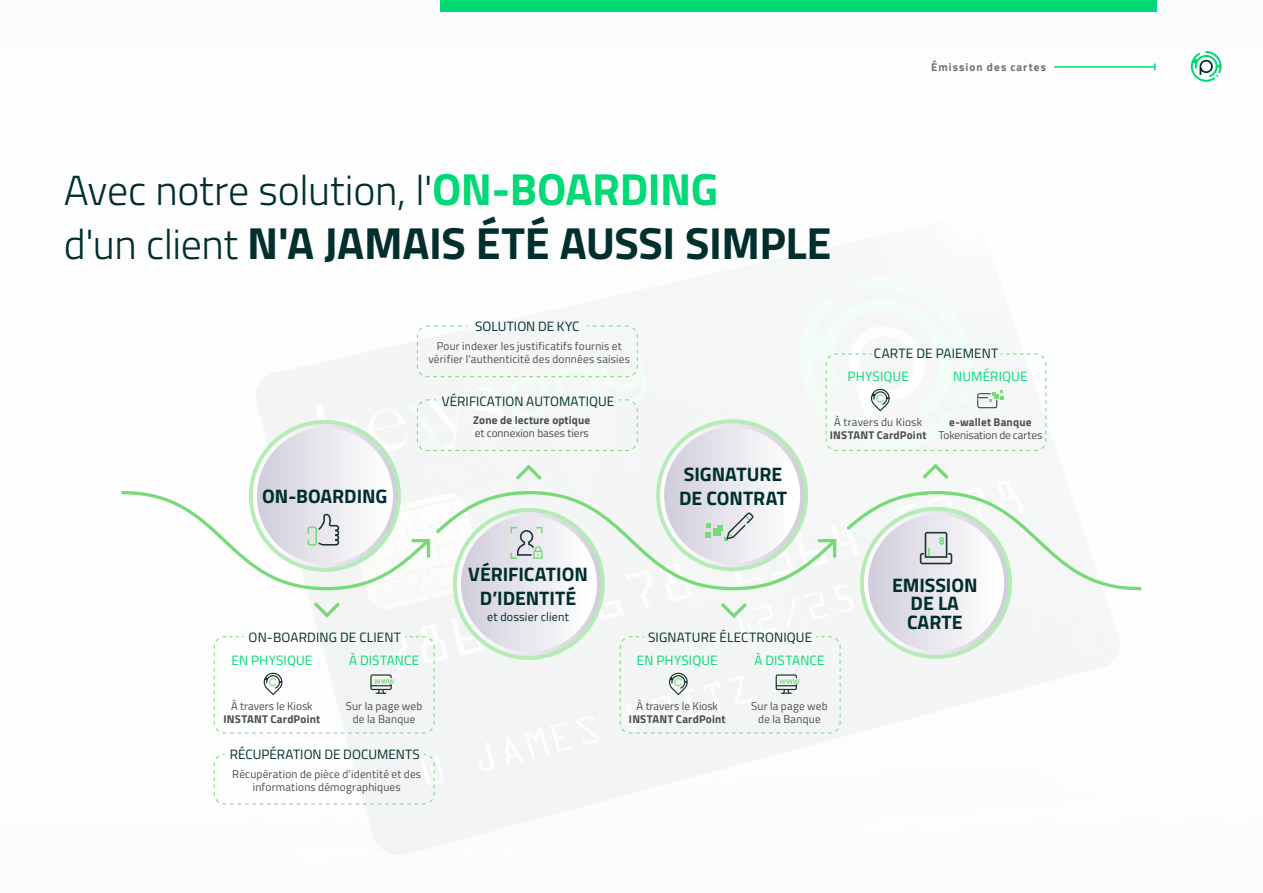
<style>
.page{position:relative;width:1263px;height:893px;background:#fff}
.page>*{position:absolute;margin:0;border:0;box-sizing:border-box;transform-origin:0 0}
.Headline-Body{font:700 45px "Titillium Web";letter-spacing:-.01em;color:#012f2d}
.Headline-Body-2{font:300 42px "Titillium Web";letter-spacing:-.01em;color:#012f2d}
.Sub_Header_15{font:700 19.5px/23.4px "Titillium Web";letter-spacing:-.005em;color:#002e2e;text-align:center}
.Sub_Header_15-2{font:13.5px "Titillium Web";letter-spacing:.005em;color:#002e2e}
.Sub_Header_15-3{font:13.5px "Titillium Web";letter-spacing:.01em;color:#00d975}
.Sub_Header_15-4{font:12px "Titillium Web";letter-spacing:.015em;color:#002e2e}
.Sub_Header_15-5{font:11.25px/13.5px "Titillium Web";letter-spacing:.015em;color:#4b4c4d;text-align:center}
.Sub_Header_15-6{font:700 11.25px/13.5px "Titillium Web";letter-spacing:.015em;color:#4b4c4d;text-align:center}
.Sub_Header_15-7{font:11.25px/13.5px "Titillium Web";letter-spacing:-.01em;color:#4b4c4d;text-align:center}
.t1{font:700 11.25px "Titillium Web";letter-spacing:.095em;color:#717275}
.s1{font-weight:700;font-size:45px;color:#00d975}
.s2{font-weight:300;font-size:42px}
.s3{font-weight:700}
.s4{font-weight:400}
</style>
<div class="page">
<img style="left:249px;top:62px;width:973px;height:793px">
<svg style="left:923px;top:463px;width:25px;height:15px"></svg>
<div style="left:860px;top:507px;width:152px;height:152px;background:#b5ebb5;border-radius:50%"></div>
<svg style="left:864px;top:511px;width:144px;height:144px"></svg>
<div style="left:868px;top:515px;width:136px;height:136px;background:linear-gradient(to right,#d1cddb,#fff);border-radius:68px"></div>
<svg style="left:516px;top:464px;width:25px;height:16px"></svg>
<div style="left:453px;top:508px;width:152px;height:152px;background:#b5ebb5;border-radius:50%"></div>
<svg style="left:457px;top:512px;width:144px;height:144px"></svg>
<div style="left:461px;top:516px;width:136px;height:136px;background:linear-gradient(to right,#d1cddb,#fff);border-radius:68px"></div>
<svg style="left:721px;top:603px;width:25px;height:15px"></svg>
<div style="left:656px;top:419px;width:152px;height:152px;background:#b5ebb5;border-radius:50%"></div>
<svg style="left:660px;top:423px;width:144px;height:144px"></svg>
<div style="left:664px;top:427px;width:136px;height:136px;background:linear-gradient(to right,#d1cddb,#fff);border-radius:68px"></div>
<svg style="left:314px;top:603px;width:26px;height:15px"></svg>
<div style="left:249px;top:420px;width:152px;height:152px;background:#b5ebb5;border-radius:50%"></div>
<svg style="left:253px;top:424px;width:144px;height:144px"></svg>
<div style="left:257px;top:428px;width:136px;height:136px;background:linear-gradient(to right,#d1cddb,#fff);border-radius:68px"></div>
<svg style="left:121px;top:491px;width:1020px;height:99px;fill:#f5f6f6"></svg>
<svg style="left:213px;top:636px;width:222px;height:98px"></svg>
<div style="left:417px;top:325px;width:221px;height:52px;background:#f4f6f6"></div>
<svg style="left:417px;top:399px;width:221px;height:52px"></svg>
<svg style="left:619px;top:636px;width:222px;height:98px"></svg>
<svg style="left:825px;top:353px;width:222px;height:98px"></svg>
<svg style="left:213px;top:753px;width:222px;height:52px"></svg>
<hr style="left:1054px;top:66px;width:101px;height:2px;background:#00d975">
<div style="left:440px;top:0;width:717px;height:12px;background:#00d975"></div>
<svg style="left:1191px;top:51px;width:30px;height:31px"></svg>
<p class="Headline-Body-2" style="left:64px;top:160px;width:656px">Avec notre solution, l'<span class="s1">ON-BOARDING</span></p>
<p class="Headline-Body" style="left:64px;top:209px;width:769px"><span class="s2">d'un client</span> N'A JAMAIS ÉTÉ AUSSI SIMPLE</p>
<p class="Sub_Header_15-2" style="left:475px;top:317px;width:106px">SOLUTION DE KYC</p>
<p class="t1" style="left:931px;top:59px;width:116px">Émission des cartes</p>
<p class="Sub_Header_15-5" style="left:428px;top:338px;width:203px">Pour indexer les justificatifs fournis et vérifier l’authenticité des données saisies</p>
<p class="Sub_Header_15-2" style="left:442px;top:391px;width:174px">VÉRIFICATION AUTOMATIQUE</p>
<p class="Sub_Header_15-5" style="left:473px;top:413px;width:119px;text-align:left"><span class="s3">Zone de lecture optique </span>et connexion bases tiers</p>
<p class="Sub_Header_15" style="left:684px;top:462px;width:100px">SIGNATURE</p>
<p class="Sub_Header_15" style="left:262px;top:483px;width:127px">ON-BOARDING</p>
<p class="Sub_Header_15" style="left:679px;top:485px;width:109px">DE CONTRAT</p>
<p class="Sub_Header_15-2" style="left:874px;top:343px;width:126px">CARTE DE PAIEMENT</p>
<p class="Sub_Header_15-3" style="left:847px;top:367px;width:63px">PHYSIQUE</p>
<p class="Sub_Header_15-3" style="left:953px;top:367px;width:76px">NUMÉRIQUE</p>
<p class="Sub_Header_15-6" style="left:830px;top:415px;width:98px"><span class="s4">À travers du Kiosk<br></span>INSTANT CardPoint</p>
<p class="Sub_Header_15-7" style="left:938px;top:415px;width:105px"><span class="s3">e-wallet Banque<br></span>Tokenisation de cartes</p>
<p class="Sub_Header_15" style="left:468px;top:562px;width:121px">VÉRIFICATION<br>D’IDENTITÉ</p>
<p class="Sub_Header_15-4" style="left:487px;top:608px;width:83px">et dossier client</p>
<p class="Sub_Header_15-2" style="left:249px;top:627px;width:154px">ON-BOARDING DE CLIENT</p>
<p class="Sub_Header_15-2" style="left:648px;top:627px;width:166px">SIGNATURE ÉLECTRONIQUE</p>
<p class="Sub_Header_15" style="left:892px;top:573px;width:87px">EMISSION</p>
<p class="Sub_Header_15" style="left:907px;top:592px;width:57px;line-height:19.5px;text-align:left">DE LA<br>CARTE</p>
<p class="Sub_Header_15-3" style="left:349px;top:651px;width:72px">À DISTANCE</p>
<p class="Sub_Header_15-3" style="left:754px;top:651px;width:72px">À DISTANCE</p>
<p class="Sub_Header_15-3" style="left:231px;top:651px;width:82px">EN PHYSIQUE</p>
<p class="Sub_Header_15-3" style="left:637px;top:651px;width:82px">EN PHYSIQUE</p>
<p class="Sub_Header_15-6" style="left:224px;top:698px;width:98px"><span class="s4">À travers le Kiosk<br></span>INSTANT CardPoint</p>
<p class="Sub_Header_15-6" style="left:629px;top:698px;width:98px"><span class="s4">À travers le Kiosk<br></span>INSTANT CardPoint</p>
<p class="Sub_Header_15-5" style="left:346px;top:698px;width:78px">Sur la page web</p>
<p class="Sub_Header_15-5" style="left:353px;top:712px;width:64px">de la Banque</p>
<p class="Sub_Header_15-2" style="left:230px;top:745px;width:191px">RÉCUPÉRATION DE DOCUMENTS</p>
<p class="Sub_Header_15-5" style="left:232px;top:766px;width:190px">Récupération de pièce d’identité et des informations démographiques</p>
<p class="Sub_Header_15-5" style="left:751px;top:698px;width:78px">Sur la page web</p>
<p class="Sub_Header_15-5" style="left:758px;top:712px;width:64px">de la Banque</p>
</div>
